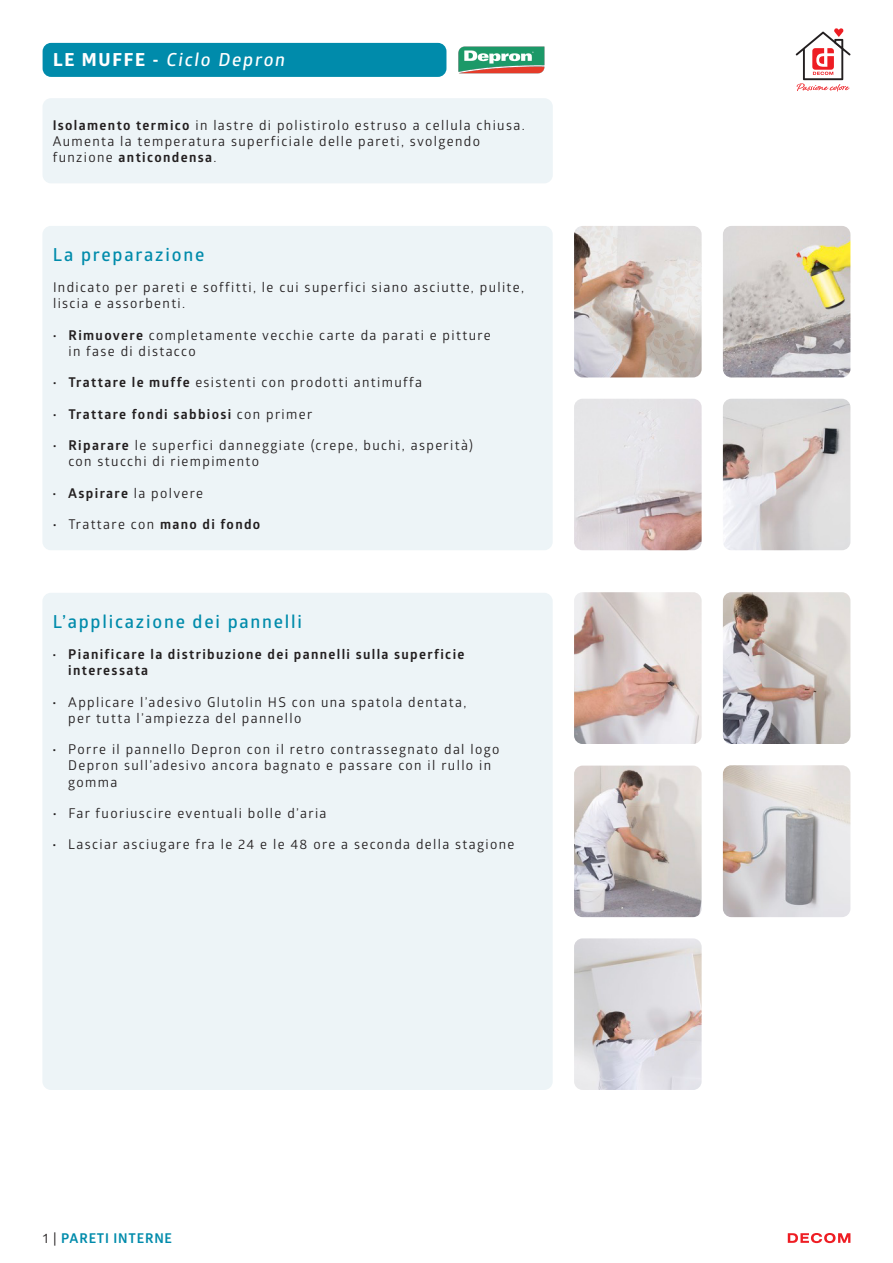
<style>
.page{position:relative;width:893px;height:1263px;background:#fff}
.page>*{position:absolute;margin:0;border:0;box-sizing:border-box;transform-origin:0 0}
.t1{font:600 18px "Glober";letter-spacing:.1em;color:#008bab}
.t2{font:600 18px "Glober";color:#fff}
.t3{font:13.5px/16.2px "Glober";letter-spacing:.1em;color:#231f20}
.t4{font:700 13.5px "Glober";letter-spacing:.1em;color:#231f20}
.t5{font:700 13.5px "Glober";letter-spacing:.06em;color:#008bab}
.t6{font:700 13.5px "Globerx";color:#231f20}
.s1{font-family:"Globerx";font-weight:700}
.s2{font-weight:700}
.s3{font-weight:400}
.s4{font-weight:400;color:#231f20}
</style>
<div class="page">
<svg style="left:788px;top:1233px;width:62px;height:10px"></svg>
<div style="left:43px;top:43px;width:403px;height:34px;background:#008bab;border-radius:9px"></div>
<svg style="left:796px;top:28px;width:55px;height:63px"></svg>
<img style="left:458px;top:46px;width:87px;height:28px">
<div style="left:43px;top:98px;width:510px;height:85px;background:#edf4f7;border-radius:9px"></div>
<div style="left:42px;top:226px;width:511px;height:324px;background:#edf4f7;border-radius:9px"></div>
<div style="left:42px;top:593px;width:511px;height:497px;background:#edf4f7;border-radius:9px"></div>
<img style="left:574px;top:226px;width:128px;height:151px">
<img style="left:723px;top:226px;width:127px;height:151px">
<img style="left:574px;top:399px;width:128px;height:151px">
<img style="left:723px;top:399px;width:127px;height:151px">
<img style="left:574px;top:592px;width:128px;height:152px">
<img style="left:723px;top:592px;width:127px;height:152px">
<img style="left:574px;top:766px;width:128px;height:151px">
<img style="left:723px;top:765px;width:127px;height:152px">
<img style="left:574px;top:938px;width:128px;height:152px">
<p class="t2" style="left:53px;top:47px;width:236px"><span class="s1">L E M U F F E -</span> Ciclo Depron</p>
<p class="t3" style="left:53px;top:116px;width:473px"><span class="s2">Isolamento termico</span> in lastre di polistirolo estruso a cellula chiusa.</p>
<p class="t3" style="left:53px;top:132px;width:429px">Aumenta la temperatura superficiale delle pareti, svolgendo</p>
<p class="t4" style="left:53px;top:148px;width:165px"><span class="s3">funzione</span> anticondensa<span class="s3">.</span></p>
<p class="t1" style="left:53px;top:242px;width:153px">La preparazione</p>
<p class="t3" style="left:53px;top:279px;width:473px">Indicato per pareti e soffitti, le cui superfici siano asciutte, pulite, liscia e assorbenti.</p>
<p class="t6" style="left:53px;top:325px;width:5px">·</p>
<p class="t3" style="left:69px;top:326px;width:424px"><span class="s2">Rimuovere</span> completamente vecchie carte da parati e pitture</p>
<p class="t3" style="left:69px;top:342px;width:129px">in fase di distacco</p>
<p class="t6" style="left:53px;top:373px;width:5px">·</p>
<p class="t3" style="left:68px;top:374px;width:355px"><span class="s2">Trattare le muffe</span> esistenti con prodotti antimuffa</p>
<p class="t6" style="left:53px;top:404px;width:5px">·</p>
<p class="t4" style="left:68px;top:404px;width:245px">Trattare fondi sabbiosi <span class="s3">con primer</span></p>
<p class="t6" style="left:53px;top:435px;width:5px">·</p>
<p class="t3" style="left:68px;top:437px;width:406px"><span class="s2">Riparare</span> le superfici danneggiate (crepe, buchi, asperità)</p>
<p class="t3" style="left:68px;top:453px;width:192px">con stucchi di riempimento</p>
<p class="t6" style="left:53px;top:483px;width:5px">·</p>
<p class="t6" style="left:53px;top:514px;width:5px">·</p>
<p class="t3" style="left:68px;top:484px;width:136px"><span class="s2">Aspirare</span> la polvere</p>
<p class="t3" style="left:68px;top:515px;width:193px">Trattare con <span class="s2">mano di fondo</span></p>
<p class="t1" style="left:53px;top:609px;width:251px">L’applicazione dei pannelli</p>
<p class="t6" style="left:53px;top:644px;width:5px">·</p>
<p class="t6" style="left:53px;top:692px;width:5px">·</p>
<p class="t6" style="left:53px;top:739px;width:5px">·</p>
<p class="t6" style="left:53px;top:803px;width:5px">·</p>
<p class="t6" style="left:53px;top:835px;width:5px">·</p>
<p class="t4" style="left:68px;top:645px;width:398px">Pianificare la distribuzione dei pannelli sulla superficie</p>
<p class="t4" style="left:68px;top:661px;width:81px">interessata</p>
<p class="t3" style="left:68px;top:693px;width:400px">Applicare l’adesivo Glutolin HS con una spatola dentata,</p>
<p class="t3" style="left:68px;top:709px;width:235px">per tutta l’ampiezza del pannello</p>
<p class="t3" style="left:68px;top:741px;width:433px">Porre il pannello Depron con il retro contrassegnato dal logo</p>
<p class="t3" style="left:68px;top:757px;width:424px">Depron sull’adesivo ancora bagnato e passare con il rullo in</p>
<p class="t3" style="left:68px;top:773px;width:51px">gomma</p>
<p class="t3" style="left:69px;top:804px;width:259px">Far fuoriuscire eventuali bolle d’aria</p>
<p class="t3" style="left:68px;top:836px;width:448px">Lasciar asciugare fra le 24 e le 48 ore a seconda della stagione</p>
<p class="t5" style="left:43px;top:1229px;width:131px"><span class="s4">1 |</span> PARETI INTERNE</p>
</div>
